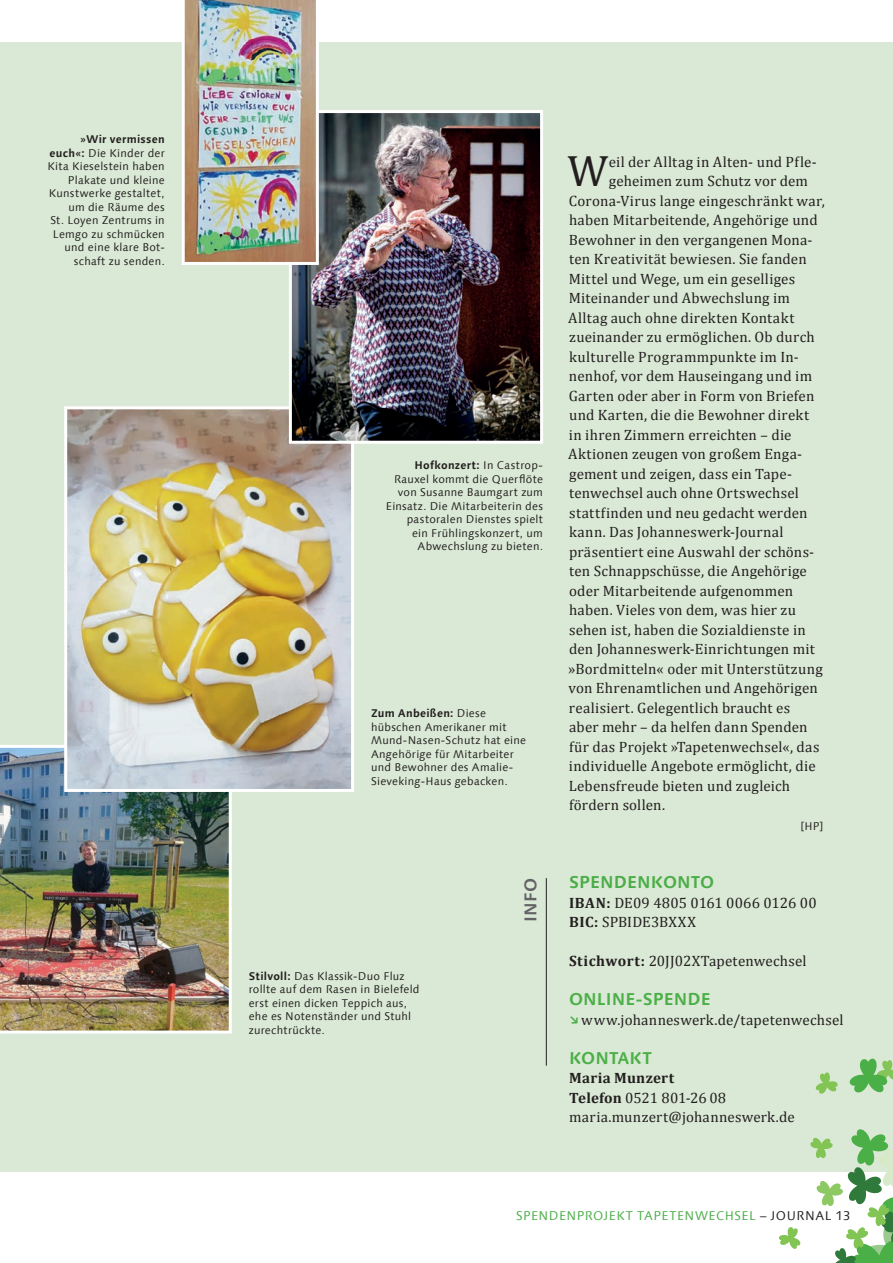
<style>
.page{position:relative;width:893px;height:1263px;background:#fff}
.page>*{position:absolute;margin:0;border:0;box-sizing:border-box;transform-origin:0 0}
.t1{font:44.25px "Cambria";color:#231f20}
.t2{font:700 17.25px "Linotype Syntax Com";color:#4baf47}
.t3{font:700 17.25px "Linotype Syntax Com";color:#4bad47}
.t4{font:700 17.25px "Linotype Syntax Com";color:#636366}
.t5{font:15px/19.5px "Cambria";letter-spacing:.015em;color:#231f20}
.t6{font:12.75px "Linotype Syntax Com";letter-spacing:.04em;color:#4bad47}
.t7{font:11.25px/13.5px "Linotype Syntax Com";letter-spacing:.025em;color:#231f20}
.s1{font-weight:700}
.s2{font-family:"Volkenzy Pfeil";font-weight:500;color:#4baf47}
.s3{color:#231f20}
</style>
<div class="page">
<div style="left:0;top:43px;width:893px;height:1128px;background:#dae9d5"></div>
<svg style="left:849px;top:1058px;width:44px;height:35px"></svg>
<svg style="left:815px;top:1072px;width:23px;height:22px"></svg>
<svg style="left:779px;top:1227px;width:22px;height:22px"></svg>
<svg style="left:810px;top:1129px;width:83px;height:134px"></svg>
<img style="left:0;top:745px;width:232px;height:288px">
<hr style="left:546px;top:878px;width:1px;height:187px;background:#231f20">
<img style="left:68px;top:410px;width:282px;height:378px">
<div style="left:64px;top:406px;width:290px;height:386px;border:3px solid #fff"></div>
<img style="left:293px;top:114px;width:246px;height:326px">
<div style="left:289px;top:110px;width:254px;height:334px;border:3px solid #fff"></div>
<img style="left:182px;top:0;width:137px;height:265px">
<p class="t7" style="left:47px;top:133px;width:119px;text-align:right"><span class="s1">»Wir vermissen euch«:</span> Die Kinder der<br>Kita Kieselstein haben<br>Plakate und kleine<br>Kunstwerke gestaltet, um die Räume des<br>St. Loyen Zentrums in<br>Lemgo zu schmücken und eine klare Bot&shy;schaft zu senden.</p>
<p class="t7" style="left:386px;top:458px;width:159px;text-align:right"><span class="s1">Hofkonzert:</span> In Castrop-<br>Rauxel kommt die Querflöte von Susanne Baumgart zum<br>Einsatz. Die Mitarbeiterin des pastoralen Dienstes spielt<br>ein Frühlingskonzert, um<br>Abwechslung zu bieten.</p>
<p class="t7" style="left:371px;top:706px;width:157px"><span class="s1">Zum Anbeißen:</span> Diese hübschen Amerikaner mit<br>Mund-Nasen-Schutz hat eine<br>Angehörige für Mitarbeiter und Bewohner des Amalie-<br>Sieveking-Haus gebacken.</p>
<p class="t7" style="left:249px;top:969px;width:172px"><span class="s1">Stilvoll:</span> Das Klassik-Duo Fluz rollte auf dem Rasen in Bielefeld erst einen dicken Teppich aus, ehe es Notenständer und Stuhl zurechtrückte.</p>
<p class="t4" style="left:520px;top:921px;width:45px;rotate:-90deg">INFO</p>
<h1 class="t1" style="left:567px;top:145px;width:42px">W</h1>
<p class="t5" style="left:609px;top:152px;width:210px">eil der Alltag in Alten- und Pfle-</p>
<p class="t5" style="left:609px;top:171px;width:201px">geheimen zum Schutz vor dem</p>
<p class="t5" style="left:569px;top:191px;width:258px">Corona-Virus lange eingeschränkt war,</p>
<p class="t5" style="left:569px;top:210px;width:250px">haben Mitarbeitende, Angehörige und</p>
<p class="t5" style="left:569px;top:230px;width:245px">Bewohner in den vergangenen Mona-</p>
<p class="t5" style="left:569px;top:249px;width:239px">ten Kreativität bewiesen. Sie fanden</p>
<p class="t5" style="left:569px;top:269px;width:228px">Mittel und Wege, um ein geselliges</p>
<p class="t5" style="left:569px;top:288px;width:223px">Miteinander und Abwechslung im</p>
<p class="t5" style="left:568px;top:308px;width:228px">Alltag auch ohne direkten Kontakt</p>
<p class="t5" style="left:569px;top:327px;width:247px">zueinander zu ermöglichen. Ob durch</p>
<p class="t5" style="left:569px;top:347px;width:231px">kulturelle Programmpunkte im In-</p>
<p class="t5" style="left:569px;top:366px;width:245px">nenhof, vor dem Hauseingang und im</p>
<p class="t5" style="left:569px;top:386px;width:247px">Garten oder aber in Form von Briefen</p>
<p class="t5" style="left:569px;top:405px;width:242px">und Karten, die die Bewohner direkt</p>
<p class="t5" style="left:569px;top:425px;width:224px">in ihren Zimmern erreichten – die</p>
<p class="t5" style="left:568px;top:444px;width:236px">Aktionen zeugen von großem Enga-</p>
<p class="t5" style="left:569px;top:464px;width:224px">gement und zeigen, dass ein Tape-</p>
<p class="t5" style="left:569px;top:483px;width:231px">tenwechsel auch ohne Ortswechsel</p>
<p class="t5" style="left:569px;top:503px;width:240px">stattfinden und neu gedacht werden</p>
<p class="t5" style="left:569px;top:522px;width:216px">kann. Das Johanneswerk-Journal</p>
<p class="t5" style="left:569px;top:542px;width:247px">präsentiert eine Auswahl der schöns-</p>
<p class="t5" style="left:569px;top:561px;width:239px">ten Schnappschüsse, die Angehörige</p>
<p class="t5" style="left:569px;top:581px;width:225px">oder Mitarbeitende aufgenommen</p>
<p class="t5" style="left:569px;top:600px;width:228px">haben. Vieles von dem, was hier zu</p>
<p class="t5" style="left:569px;top:620px;width:238px">sehen ist, haben die Sozialdienste in</p>
<p class="t5" style="left:569px;top:639px;width:247px">den Johanneswerk-Einrichtungen mit</p>
<p class="t5" style="left:568px;top:659px;width:256px">»Bordmitteln« oder mit Unterstützung</p>
<p class="t5" style="left:568px;top:678px;width:251px">von Ehrenamtlichen und Angehörigen</p>
<p class="t5" style="left:569px;top:698px;width:223px">realisiert. Gelegentlich braucht es</p>
<p class="t5" style="left:569px;top:717px;width:240px">aber mehr – da helfen dann Spenden</p>
<p class="t5" style="left:569px;top:737px;width:252px">für das Projekt »Tapetenwechsel«, das</p>
<p class="t5" style="left:569px;top:756px;width:248px">individuelle Angebote ermöglicht, die</p>
<p class="t5" style="left:569px;top:776px;width:223px">Lebensfreude bieten und zugleich</p>
<p class="t5" style="left:569px;top:795px;width:98px">fördern sollen.</p>
<p class="t7" style="left:800px;top:819px;width:25px">[HP]</p>
<p class="t3" style="left:569px;top:871px;width:147px">SPENDENKONTO</p>
<p class="t5" style="left:569px;top:893px;width:249px"><span class="s1">IBAN:</span> DE09 4805 0161 0066 0126 00<br><span class="s1">BIC:</span> SPBIDE3BXXX</p>
<p class="t5" style="left:569px;top:951px;width:239px"><span class="s1">Stichwort:</span> 20JJ02XTapetenwechsel</p>
<p class="t2" style="left:569px;top:988px;width:143px">ONLINE-SPENDE</p>
<p class="t5" style="left:569px;top:1010px;width:276px"><span class="s2">l</span>www.johanneswerk.de/tapetenwechsel</p>
<p class="t2" style="left:569px;top:1047px;width:84px">KONTAKT</p>
<p class="t5" style="left:569px;top:1068px;width:227px"><span class="s1">Maria Munzert<br>Telefon</span> 0521 801-26 08 maria.munzert@johanneswerk.de</p>
<p class="t6" style="left:516px;top:1207px;width:336px">SPENDENPROJEKT TAPETENWECHSEL <span class="s3">– JOURNAL 13</span></p>
</div>
